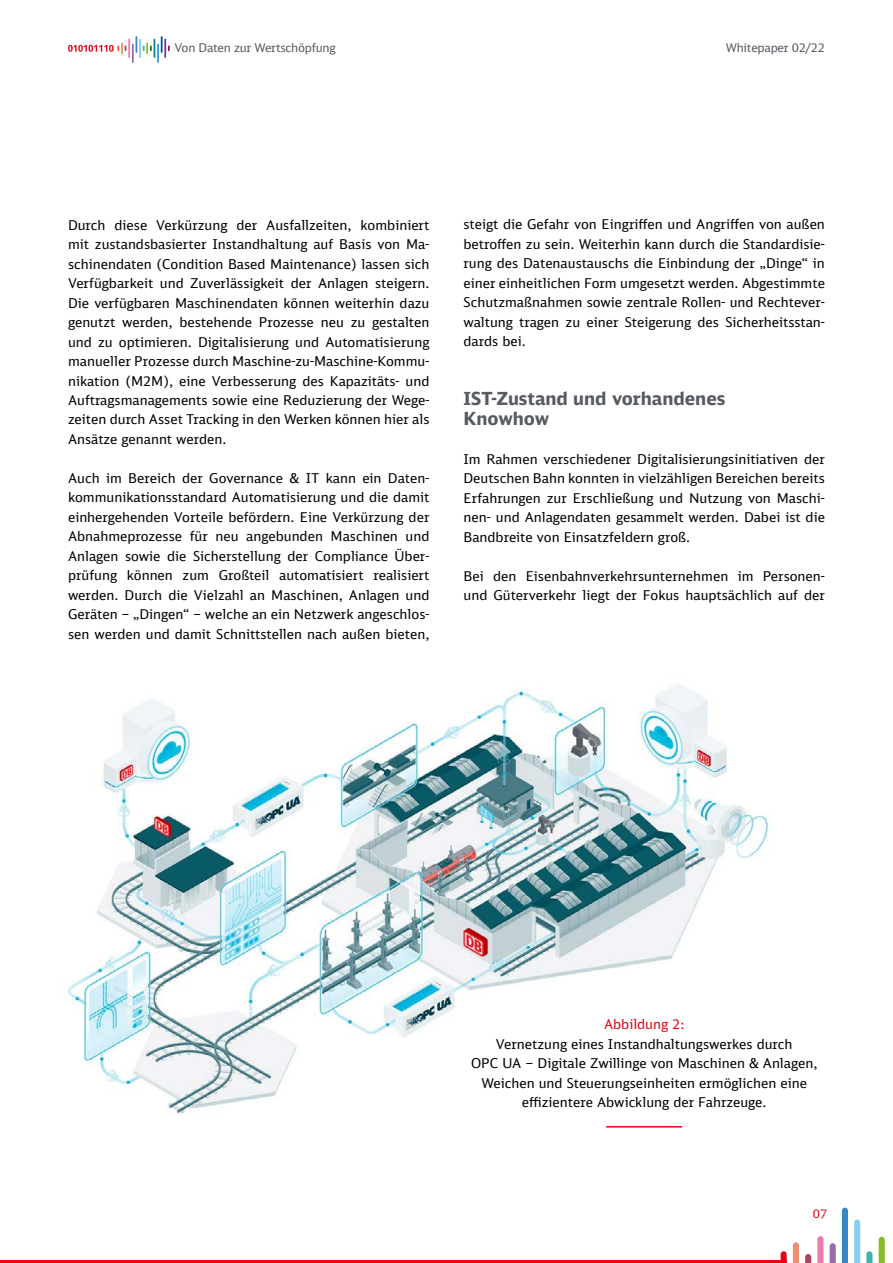
<style>
.page{position:relative;width:893px;height:1263px;background:#fff}
.page>*{position:absolute;margin:0;border:0;box-sizing:border-box;transform-origin:0 0}
.t1{font:700 18px/19.5px "DB Sans";color:#565b62}
.t2{font:13.5px/19.5px "DB Sans";color:#000;text-align:justify}
.t3{font:13.5px "DB Sans";color:#e30613}
.t4{font:12px "DB Sans";letter-spacing:-.02em;color:#565b62}
.t5{font:12px "DB Sans";color:#e30613}
</style>
<div class="page">
<div style="left:879px;top:1240px;width:6px;height:23px;background:#86bc25"></div>
<div style="left:793px;top:1245px;width:6px;height:18px;background:#f18d6e"></div>
<div style="left:866px;top:1254px;width:6px;height:9px;background:#3cb5ae"></div>
<div style="left:781px;top:1254px;width:6px;height:9px;background:#e30613"></div>
<svg style="left:805px;top:1257px;width:6px;height:6px"></svg>
<div style="left:854px;top:1222px;width:6px;height:41px;background:#84cfef"></div>
<div style="left:817px;top:1239px;width:6px;height:24px;background:#ee7bae"></div>
<div style="left:830px;top:1246px;width:6px;height:17px;background:#9a6ca6"></div>
<div style="left:842px;top:1210px;width:6px;height:53px;background:#3388c7"></div>
<svg style="left:68px;top:37px;width:102px;height:25px"></svg>
<hr style="left:0;top:1260px;width:787px;height:3px;background:#e30613">
<img style="left:67px;top:684px;width:705px;height:444px">
<hr style="left:607px;top:1126px;width:75px;height:1px;background:#e30613">
<p class="t4" style="left:174px;top:40px;width:163px">Von Daten zur Wertschöpfung</p>
<p class="t4" style="left:726px;top:40px;width:101px">Whitepaper 02/22</p>
<p class="t2" style="left:68px;top:215px;width:363px">Durch diese Verkürzung der Ausfallzeiten, kombiniert mit zustandsbasierter Instandhaltung auf Basis von Ma&shy;schinendaten (Condition Based Maintenance) lassen sich Verfügbarkeit und Zuverlässigkeit der Anlagen steigern.<br>Die verfügbaren Maschinendaten können weiterhin dazu genutzt werden, bestehende Prozesse neu zu gestalten und zu optimieren. Digitalisierung und Automatisierung manueller Prozesse durch Maschine-zu-Maschine-Kommu&shy;nikation (M2M), eine Verbesserung des Kapazitäts- und Auftragsmanagements sowie eine Reduzierung der Wege&shy;zeiten durch Asset Tracking in den Werken können hier als Ansätze genannt werden.</p>
<p class="t2" style="left:68px;top:468px;width:363px">Auch im Bereich der Governance &amp; IT kann ein Daten&shy;kommunikationsstandard Automatisierung und die damit einhergehenden Vorteile befördern. Eine Verkürzung der Abnahmeprozesse für neu angebunden Maschinen und Anlagen sowie die Sicherstellung der Compliance Über&shy;prüfung können zum Großteil automatisiert realisiert werden. Durch die Vielzahl an Maschinen, Anlagen und Geräten – „Dingen“ – welche an ein Netzwerk angeschlos&shy;sen werden und damit Schnittstellen nach außen bieten,</p>
<p class="t2" style="left:463px;top:215px;width:363px">steigt die Gefahr von Eingriffen und Angriffen von außen betroffen zu sein. Weiterhin kann durch die Standardisie&shy;rung des Datenaustauschs die Einbindung der „Dinge“ in einer einheitlichen Form umgesetzt werden. Abgestimmte Schutzmaßnahmen sowie zentrale Rollen- und Rechtever&shy;waltung tragen zu einer Steigerung des Sicherheitsstan&shy;dards bei.</p>
<h1 class="t1" style="left:463px;top:388px;width:264px">IST-Zustand und vorhandenes<br>Knowhow</h1>
<p class="t2" style="left:463px;top:449px;width:363px">Im Rahmen verschiedener Digitalisierungsinitiativen der Deutschen Bahn konnten in vielzähligen Bereichen bereits Erfahrungen zur Erschließung und Nutzung von Maschi&shy;nen- und Anlagendaten gesammelt werden. Dabei ist die Bandbreite von Einsatzfeldern groß.</p>
<p class="t2" style="left:463px;top:566px;width:363px">Bei den Eisenbahnverkehrsunternehmen im Personen&shy;und Güterverkehr liegt der Fokus hauptsächlich auf der</p>
<p class="t3" style="left:604px;top:1016px;width:82px">Abbildung 2:</p>
<p class="t2" style="left:471px;top:1034px;width:348px;text-align:center">Vernetzung eines Instandhaltungswerkes durch<br>OPC UA – Digitale Zwillinge von Maschinen &amp; Anlagen, Weichen und Steuerungseinheiten ermöglichen eine effizientere Abwicklung der Fahrzeuge.</p>
<p class="t5" style="left:813px;top:1206px;width:16px">07</p>
</div>
